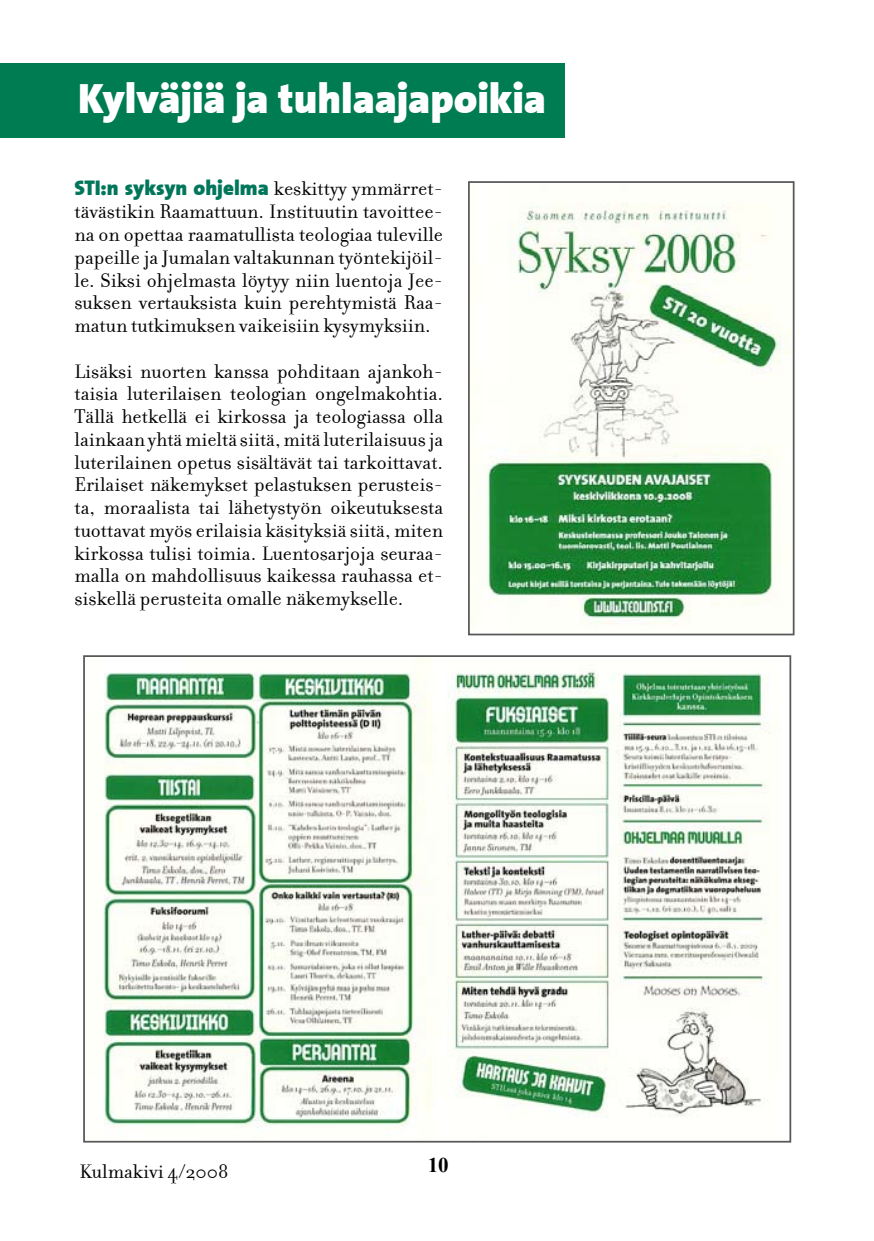
<style>
.page{position:relative;width:874px;height:1241px;background:#fff}
.page>*{position:absolute;margin:0;border:0;box-sizing:border-box;transform-origin:0 0}
.t1{font:42px "The Sans Black Plain";letter-spacing:-.005em;color:#fff}
.t2{font:21px/22.8px "Filosofia";color:#000;text-align:justify}
.t3{font:21px "The Sans Black Plain";color:#00765a}
.t4{font:700 21px "Times New Roman";color:#000}
.s1{font-family:"Filosofia";color:#000}
</style>
<div class="page">
<div style="left:0;top:63px;width:564px;height:74px;background:#007c52"></div>
<img style="left:471px;top:202px;width:320px;height:424px">
<div style="left:468px;top:181px;width:326px;height:454px;border:2px solid #58585a"></div>
<img style="left:103px;top:658px;width:667px;height:470px">
<div style="left:83px;top:655px;width:707px;height:487px;border:2px solid #58585a"></div>
<h1 class="t1" style="left:78px;top:63px;width:469px">Kylväjiä ja tuhlaajapoikia</h1>
<p class="t3" style="left:74px;top:170px;width:370px">STI:n syksyn ohjelma <span class="s1">keskittyy ymmärret-</span></p>
<p class="t2" style="left:74px;top:200px;width:370px">tävästikin Raamattuun. Instituutin tavoittee&shy;na on opettaa raamatullista teologiaa tuleville papeille ja Jumalan valtakunnan työntekijöil&shy;le. Siksi ohjelmasta löytyy niin luentoja Jee&shy;suksen vertauksista kuin perehtymistä Raa&shy;matun tutkimuksen vaikeisiin kysymyksiin.</p>
<p class="t2" style="left:74px;top:360px;width:370px">Lisäksi nuorten kanssa pohditaan ajankoh&shy;taisia luterilaisen teologian ongelmakohtia.<br>Tällä hetkellä ei kirkossa ja teologiassa olla lainkaan yhtä mieltä siitä, mitä luterilaisuus ja luterilainen opetus sisältävät tai tarkoittavat.<br>Erilaiset näkemykset pelastuksen perusteis&shy;ta, moraalista tai lähetystyön oikeutuksesta tuottavat myös erilaisia käsityksiä siitä, miten kirkossa tulisi toimia. Luentosarjoja seuraa&shy;malla on mahdollisuus kaikessa rauhassa et&shy;siskellä perusteita omalle näkemykselle.</p>
<p class="t2" style="left:79px;top:1159px;width:150px">Kulmakivi 4/2008</p>
<p class="t4" style="left:427px;top:1149px;width:23px">10</p>
</div>
